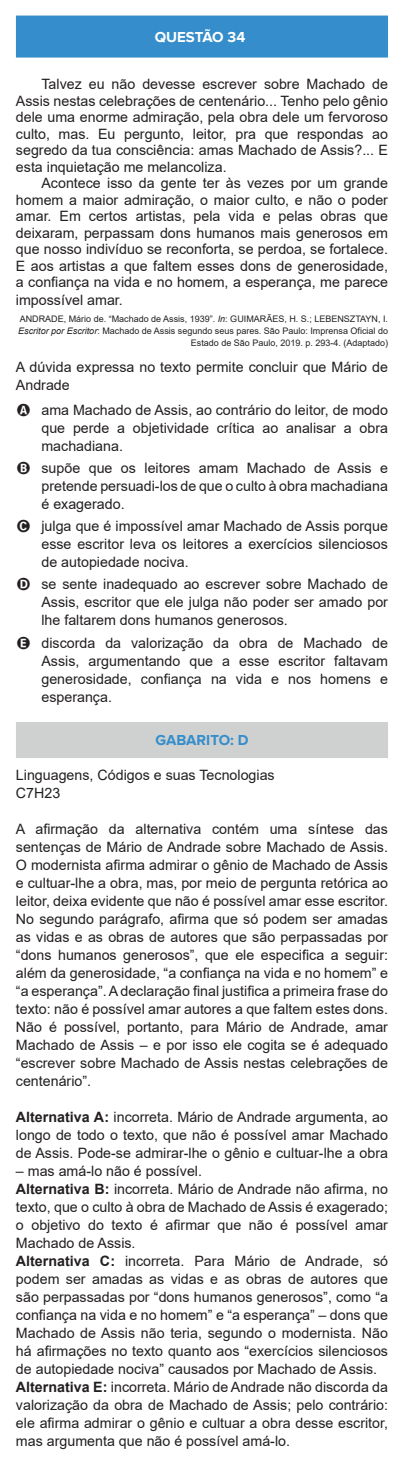
<style>
.page{position:relative;width:404px;height:1467px;background:#fff}
.page>*{position:absolute;margin:0;border:0;box-sizing:border-box;transform-origin:0 0}
.t1{font:700 15px "Proxima Nova";color:#358dcb}
.t2{font:700 15px "Proxima Nova";color:#fff}
.t3{font:14.25px/18px "Arial";color:#231f20;text-align:justify}
.t4{font:9px/12px "Arial";color:#231f20;text-align:right}
.s1{font-style:italic}
.s2{font-weight:700}
</style>
<div class="page">
<div style="left:16px;top:16px;width:372px;height:42px;background:#358dcb"></div>
<div style="left:16px;top:722px;width:372px;height:36px;background:#cfd1d0"></div>
<p class="t2" style="left:155px;top:28px;width:92px">QUESTÃO 34</p>
<p class="t3" style="left:16px;top:76px;width:374px;line-height:16.5px;text-indent:26px">Talvez eu não devesse escrever sobre Machado de Assis nestas celebrações de centenário... Tenho pelo gênio dele uma enorme admiração, pela obra dele um fervoroso culto, mas. Eu pergunto, leitor, pra que respondas ao segredo da tua consciência: amas Machado de Assis?... E esta inquietação me melancoliza.</p>
<p class="t3" style="left:16px;top:175px;width:374px;line-height:16.5px;text-indent:26px">Acontece isso da gente ter às vezes por um grande homem a maior admiração, o maior culto, e não o poder amar. Em certos artistas, pela vida e pelas obras que deixaram, perpassam dons humanos mais generosos em que nosso indivíduo se reconforta, se perdoa, se fortalece.<br>E aos artistas a que faltem esses dons de generosidade, a confiança na vida e no homem, a esperança, me parece</p>
<p class="t3" style="left:16px;top:291px;width:108px">impossível amar.</p>
<p class="t4" style="left:18px;top:312px;width:371px">ANDRADE, Mário de. “Machado de Assis, 1939”. <span class="s1">In</span>: GUIMARÃES, H. S.; LEBENSZTAYN, I.<br><span class="s1">Escritor por Escritor</span>: Machado de Assis segundo seus pares. São Paulo: Imprensa Oficial do<br>Estado de São Paulo, 2019. p. 293-4. (Adaptado)</p>
<p class="t3" style="left:16px;top:358px;width:374px">A dúvida expressa no texto permite concluir que Mário de<br>Andrade</p>
<p class="t3" style="left:41px;top:400px;width:348px">ama Machado de Assis, ao contrário do leitor, de modo que perde a objetividade crítica ao analisar a obra machadiana.</p>
<p class="t3" style="left:41px;top:459px;width:348px">supõe que os leitores amam Machado de Assis e pretende persuadi-los de que o culto à obra machadiana é exagerado.</p>
<p class="t3" style="left:41px;top:517px;width:348px">julga que é impossível amar Machado de Assis porque esse escritor leva os leitores a exercícios silenciosos de autopiedade nociva.</p>
<p class="t3" style="left:41px;top:575px;width:348px">se sente inadequado ao escrever sobre Machado de Assis, escritor que ele julga não poder ser amado por lhe faltarem dons humanos generosos.</p>
<p class="t3" style="left:41px;top:633px;width:348px">discorda da valorização da obra de Machado de Assis, argumentando que a esse escritor faltavam generosidade, confiança na vida e nos homens e esperança.</p>
<p class="t1" style="left:155px;top:731px;width:95px">GABARITO: D</p>
<p class="t3" style="left:16px;top:766px;width:260px">Linguagens, Códigos e suas Tecnologias<br>C7H23</p>
<p class="t3" style="left:16px;top:820px;width:374px">A afirmação da alternativa contém uma síntese das sentenças de Mário de Andrade sobre Machado de Assis.<br>O modernista afirma admirar o gênio de Machado de Assis e cultuar-lhe a obra, mas, por meio de pergunta retórica ao leitor, deixa evidente que não é possível amar esse escritor.<br>No segundo parágrafo, afirma que só podem ser amadas as vidas e as obras de autores que são perpassadas por “dons humanos generosos”, que ele especifica a seguir: além da generosidade, “a confiança na vida e no homem” e “a esperança”. A declaração final justifica a primeira frase do texto: não é possível amar autores a que faltem estes dons.<br>Não é possível, portanto, para Mário de Andrade, amar Machado de Assis – e por isso ele cogita se é adequado “escrever sobre Machado de Assis nestas celebrações de centenário”.</p>
<p class="t3" style="left:16px;top:1108px;width:374px"><span class="s2">Alternativa A:</span> incorreta. Mário de Andrade argumenta, ao longo de todo o texto, que não é possível amar Machado de Assis. Pode-se admirar-lhe o gênio e cultuar-lhe a obra</p>
<p class="t3" style="left:16px;top:1162px;width:374px;text-align:left">– mas amá-lo não é possível.<br><span class="s2">Alternativa B:</span> incorreta. Mário de Andrade não afirma, no texto, que o culto à obra de Machado de Assis é exagerado; o objetivo do texto é afirmar que não é possível amar Machado de Assis.<br><span class="s2">Alternativa C:</span> incorreta. Para Mário de Andrade, só podem ser amadas as vidas e as obras de autores que são perpassadas por “dons humanos generosos”, como “a confiança na vida e no homem” e “a esperança” – dons que Machado de Assis não teria, segundo o modernista. Não há afirmações no texto quanto aos “exercícios silenciosos de autopiedade nociva” causados por Machado de Assis.<br><span class="s2">Alternativa E:</span> incorreta. Mário de Andrade não discorda da valorização da obra de Machado de Assis; pelo contrário: ele afirma admirar o gênio e cultuar a obra desse escritor, mas argumenta que não é possível amá-lo.</p>
</div>
